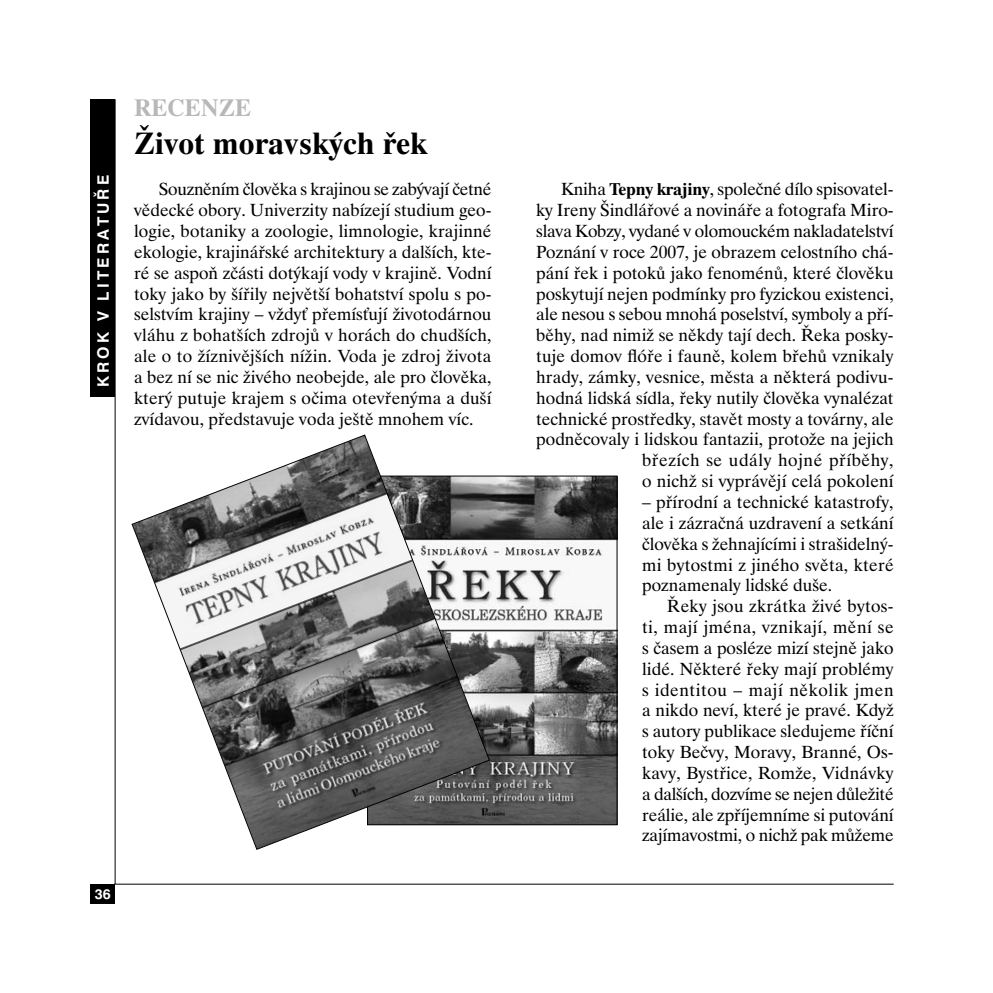
<style>
.page{position:relative;width:993px;height:993px;background:#fff}
.page>*{position:absolute;margin:0;border:0;box-sizing:border-box;transform-origin:0 0}
.t1{font:700 31.5px "Dutch 801 AT";color:#000}
.t2{font:700 24.5px "Dutch 801 AT";color:#b8b8b8}
.t3{font:17.5px/20.8px "Dutch 801 AT";color:#000;text-align:justify}
.t4{font:700 15.75px "Swiss 721 BTCE";letter-spacing:.2em;color:#fff}
.t5{font:700 14px "Swiss 721 BTCE";color:#fff}
.s1{font-weight:700}
</style>
<div class="page">
<hr style="left:114px;top:883px;width:779px;height:1px;background:#000">
<hr style="left:115px;top:99px;width:1px;height:784px;background:#000">
<div style="left:90px;top:99px;width:25px;height:298px;background:#000"></div>
<div style="left:90px;top:883px;width:25px;height:20px;background:#000"></div>
<img style="left:490px;top:477px;width:125px;height:345px">
<svg style="left:131px;top:434px;width:359px;height:415px"></svg>
<p class="t4" style="left:97px;top:387px;width:214px;rotate:-90deg">KROK V LITERATUŘE</p>
<p class="t5" style="left:95px;top:888px;width:17px">36</p>
<h2 class="t2" style="left:134px;top:99px;width:118px">RECENZE</h2>
<h1 class="t1" style="left:134px;top:132px;width:294px">Život moravských řek</h1>
<p class="t3" style="left:134px;top:180px;width:359px;text-indent:25px">Souzněním člověka s krajinou se zabývají četné vědecké obory. Univerzity nabízejí studium geo&shy;logie, botaniky a zoologie, limnologie, krajinné ekologie, krajinářské architektury a dalších, kte&shy;ré se aspoň zčásti dotýkají vody v krajině. Vodní toky jako by šířily největší bohatství spolu s po&shy;selstvím krajiny – vždyť přemísťují životodárnou vláhu z bohatších zdrojů v horách do chudších, ale o to žíznivějších nížin. Voda je zdroj života a bez ní se nic živého neobejde, ale pro člověka, který putuje krajem s očima otevřenýma a duší zvídavou, představuje voda ještě mnohem víc.</p>
<p class="t3" style="left:536px;top:180px;width:359px;text-align:right">Kniha <span class="s1">Tepny krajiny</span>, společné dílo spisovatel-<br>ky Ireny Šindlářové a novináře a fotografa Miro&shy;slava Kobzy, vydané v olomouckém nakladatelství Poznání v roce 2007, je obrazem celostního chá&shy;pání řek i potoků jako fenoménů, které člověku poskytují nejen podmínky pro fyzickou existenci, ale nesou s sebou mnohá poselství, symboly a pří&shy;běhy, nad nimiž se někdy tají dech. Řeka posky&shy;tuje domov flóře i fauně, kolem břehů vznikaly hrady, zámky, vesnice, města a některá podivu&shy;hodná lidská sídla, řeky nutily člověka vynalézat technické prostředky, stavět mosty a továrny, ale podněcovaly i lidskou fantazii, protože na jejich březích se udály hojné příběhy,<br>o nichž si vyprávějí celá pokolení</p>
<p class="t3" style="left:642px;top:493px;width:253px">– přírodní a technické katastrofy, ale i zázračná uzdravení a setkání člověka s žehnajícími i strašidelný&shy;mi bytostmi z jiného světa, které poznamenaly lidské duše.</p>
<p class="t3" style="left:642px;top:597px;width:253px;text-indent:25px">Řeky jsou zkrátka živé bytos&shy;ti, mají jména, vznikají, mění se s časem a posléze mizí stejně jako lidé. Některé řeky mají problémy s identitou – mají několik jmen a nikdo neví, které je pravé. Když s autory publikace sledujeme říční toky Bečvy, Moravy, Branné, Os&shy;kavy, Bystřice, Romže, Vidnávky a dalších, dozvíme se nejen důležité reálie, ale zpříjemníme si putování zajímavostmi, o nichž pak můžeme</p>
</div>
